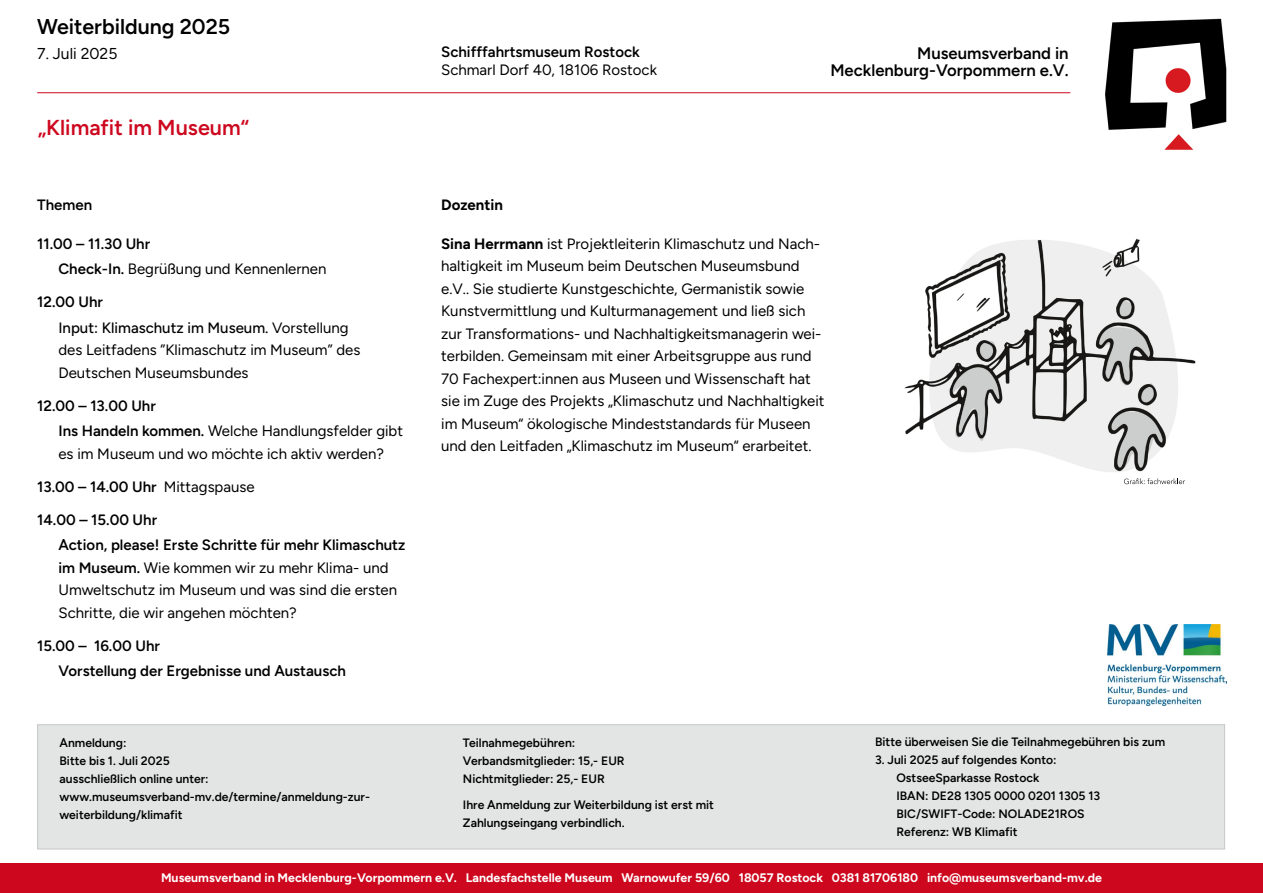
<style>
.page{position:relative;width:1263px;height:893px;background:#fff}
.page>*{position:absolute;margin:0;border:0;box-sizing:border-box;transform-origin:0 0}
.t1{font:600 21.6px "Figtree";color:#cd071e}
.t2{font:600 21.3px "Figtree";color:#000}
.t3{font:600 16.65px "Figtree";color:#000}
.t4{font:15.75px "Figtree";color:#000}
.t5{font:15px/22.5px "Figtree";color:#000}
.t6{font:600 15px "Figtree";color:#000}
.t7{font:700 15px "Figtree";color:#000}
.t8{font:700 12.3px "Figtree";color:#fff}
.t9{font:600 12.15px/18px "Figtree";color:#000}
.s1{font-weight:600}
.s2{font-weight:500}
.s3{font-weight:400}
.s4{font-weight:700}
</style>
<div class="page">
<div style="left:37px;top:724px;width:1188px;height:125px;background:#e3e4e4;border:1px solid #c6c7c8"></div>
<div style="left:1px;top:863px;width:1262px;height:30px;background:#cd071e"></div>
<img style="left:1105px;top:18px;width:122px;height:132px">
<hr style="left:37px;top:92px;width:1033px;height:1px;background:#cd071e">
<img style="left:904px;top:238px;width:292px;height:247px">
<svg style="left:1124px;top:478px;width:61px;height:6px"></svg>
<img style="left:1107px;top:624px;width:119px;height:82px">
<p class="t2" style="left:37px;top:14px;width:195px">Weiterbildung 2025</p>
<p class="t4" style="left:37px;top:45px;width:82px">7. Juli 2025</p>
<p class="t1" style="left:38px;top:114px;width:212px">„Klimafit im Museum“</p>
<p class="t6" style="left:37px;top:196px;width:57px">Themen</p>
<p class="t6" style="left:37px;top:235px;width:114px">11.00 – 11.30 Uhr</p>
<p class="t5" style="left:58px;top:258px;width:270px"><span class="s1">Check-In.</span> Begrüßung und Kennenlernen</p>
<p class="t6" style="left:37px;top:293px;width:67px">12.00 Uhr</p>
<p class="t5" style="left:58px;top:316px;width:303px"><span class="s2">Input: Klimaschutz im Museum.</span> Vorstellung des Leitfadens ”Klimaschutz im Museum” des<br>Deutschen Museumsbundes</p>
<p class="t6" style="left:37px;top:397px;width:120px">12.00 – 13.00 Uhr</p>
<p class="t5" style="left:58px;top:420px;width:346px"><span class="s1">Ins Handeln kommen.</span> Welche Handlungsfelder gibt es im Museum und wo möchte ich aktiv werden?</p>
<p class="t6" style="left:37px;top:478px;width:219px">13.00 – 14.00 Uhr <span class="s3">Mittagspause</span></p>
<p class="t6" style="left:37px;top:511px;width:121px">14.00 – 15.00 Uhr</p>
<p class="t5" style="left:58px;top:534px;width:348px"><span class="s1">Action, please! Erste Schritte für mehr Klimaschutz im Museum.</span> Wie kommen wir zu mehr Klima- und Umweltschutz im Museum und was sind die ersten Schritte, die wir angehen möchten?</p>
<p class="t6" style="left:37px;top:637px;width:124px">15.00 – 16.00 Uhr</p>
<p class="t6" style="left:58px;top:662px;width:289px">Vorstellung der Ergebnisse und Austausch</p>
<p class="t9" style="left:60px;top:734px;width:68px">Anmeldung:</p>
<p class="t9" style="left:60px;top:752px;width:112px">Bitte bis 1. Juli 2025</p>
<p class="t9" style="left:60px;top:770px;width:151px">ausschließlich online unter:</p>
<p class="t9" style="left:60px;top:788px;width:312px">www.museumsverband-mv.de/termine/anmeldung-zur&shy;weiterbildung/klimafit</p>
<p class="t6" style="left:441px;top:43px;width:200px">Schifffahrtsmuseum Rostock</p>
<p class="t5" style="left:441px;top:59px;width:217px">Schmarl Dorf 40, 18106 Rostock</p>
<p class="t3" style="left:917px;top:43px;width:153px">Museumsverband in</p>
<p class="t3" style="left:830px;top:60px;width:240px">Mecklenburg-Vorpommern e.V.</p>
<p class="t7" style="left:441px;top:196px;width:63px">Dozentin</p>
<p class="t5" style="left:441px;top:232px;width:385px"><span class="s4">Sina Herrmann</span> ist Projektleiterin Klimaschutz und Nach&shy;haltigkeit im Museum beim Deutschen Museumsbund e.V.. Sie studierte Kunstgeschichte, Germanistik sowie Kunstvermittlung und Kulturmanagement und ließ sich zur Transformations- und Nachhaltigkeitsmanagerin wei&shy;terbilden. Gemeinsam mit einer Arbeitsgruppe aus rund 70 Fachexpert:innen aus Museen und Wissenschaft hat sie im Zuge des Projekts „Klimaschutz und Nachhaltigkeit im Museum“ ökologische Mindeststandards für Museen und den Leitfaden „Klimaschutz im Museum“ erarbeitet.</p>
<p class="t9" style="left:463px;top:734px;width:114px">Teilnahmegebühren:</p>
<p class="t9" style="left:463px;top:752px;width:163px">Verbandsmitglieder: 15,- EUR</p>
<p class="t9" style="left:463px;top:770px;width:143px">Nichtmitglieder: 25,- EUR</p>
<p class="t9" style="left:463px;top:796px;width:253px">Ihre Anmeldung zur Weiterbildung ist erst mit</p>
<p class="t9" style="left:463px;top:814px;width:163px">Zahlungseingang verbindlich.</p>
<p class="t9" style="left:875px;top:733px;width:292px">Bitte überweisen Sie die Teilnahmegebühren bis zum</p>
<p class="t9" style="left:875px;top:751px;width:183px">3. Juli 2025 auf folgendes Konto:</p>
<p class="t9" style="left:896px;top:769px;width:144px">OstseeSparkasse Rostock</p>
<p class="t9" style="left:896px;top:787px;width:205px">IBAN: DE28 1305 0000 0201 1305 13</p>
<p class="t9" style="left:896px;top:805px;width:190px">BIC/SWIFT-Code: NOLADE21ROS</p>
<p class="t9" style="left:896px;top:823px;width:123px">Referenz: WB Klimafit</p>
<p class="t8" style="left:161px;top:871px;width:942px">Museumsverband in Mecklenburg-Vorpommern e.V. Landesfachstelle Museum Warnowufer 59/60 18057 Rostock 0381 81706180 info@museumsverband-mv.de</p>
</div>
